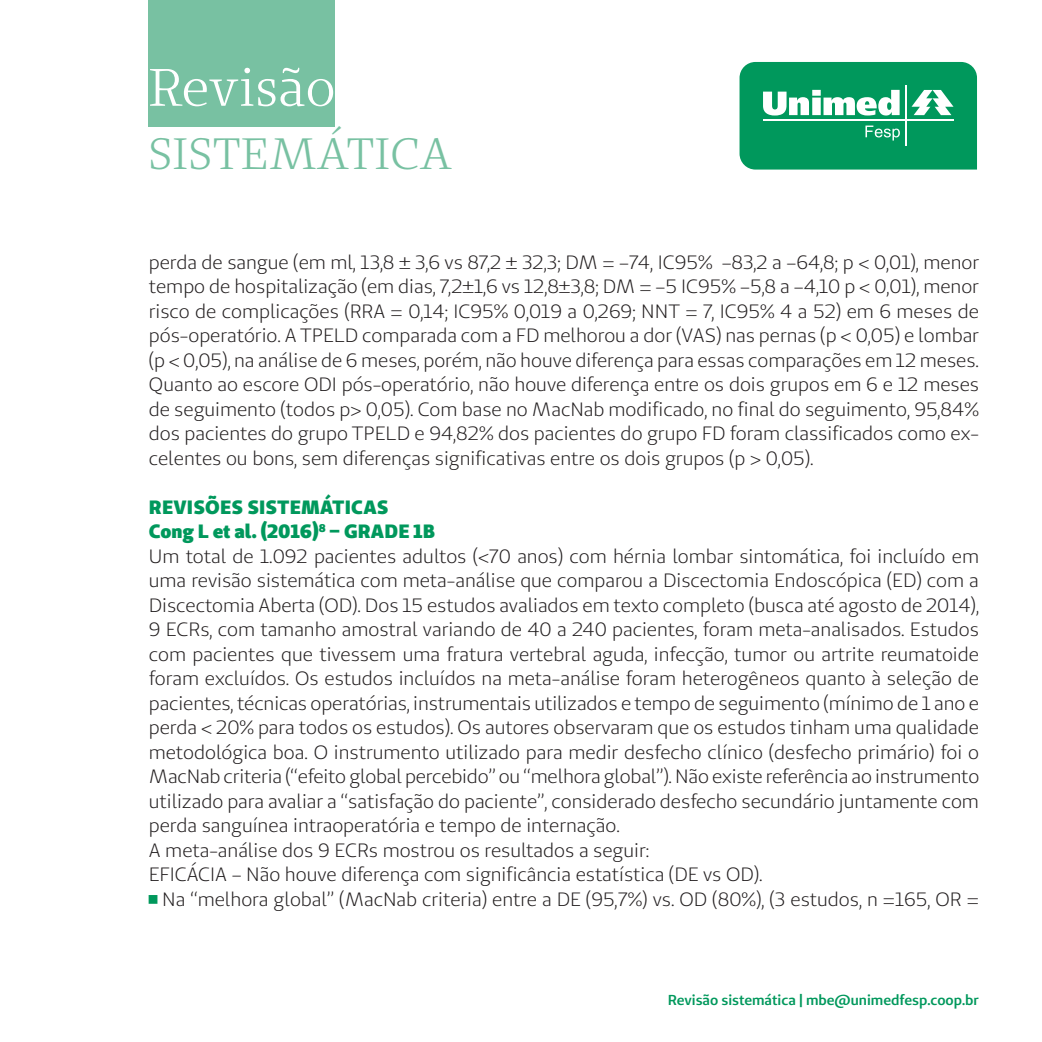
<style>
.page{position:relative;width:1042px;height:1042px;background:#fff}
.page>*{position:absolute;margin:0;border:0;box-sizing:border-box;transform-origin:0 0}
.t1{font:52.5px "Unimed Serif";color:#fff}
.t2{font:43.75px "Unimed Serif";letter-spacing:.01em;color:#78c1a2}
.Texto{font:19.25px/24.5px "Unimed Sans";color:#231f20;text-align:justify}
.Intertítulo{font:900 19.25px "Unimed Sans";letter-spacing:.01em;color:#00985c}
.t3{font:600 14.35px "Unimed Sans";color:#00985c}
</style>
<div class="page">
<div style="left:148px;top:0;width:186px;height:127px;background:#78c1a2"></div>
<svg style="left:739px;top:62px;width:238px;height:108px;background:#24a673"></svg>
<h1 class="t1" style="left:148px;top:54px;width:189px">Revisão</h1>
<h2 class="t2" style="left:148px;top:126px;width:305px">SISTEMÁTICA</h2>
<p class="Texto" style="left:149px;top:250px;width:832px">perda de sangue (em ml, 13,8 ± 3,6 vs 87,2 ± 32,3; DM = −74, IC95% −83,2 a −64,8; p &lt; 0,01), menor tempo de hospitalização (em dias, 7,2±1,6 vs 12,8±3,8; DM = −5 IC95% −5,8 a −4,10 p &lt; 0,01), menor risco de complicações (RRA = 0,14; IC95% 0,019 a 0,269; NNT = 7, IC95% 4 a 52) em 6 meses de pós-operatório. A TPELD comparada com a FD melhorou a dor (VAS) nas pernas (p &lt; 0,05) e lombar (p &lt; 0,05), na análise de 6 meses, porém, não houve diferença para essas comparações em 12 meses.<br>Quanto ao escore ODI pós-operatório, não houve diferença entre os dois grupos em 6 e 12 meses de seguimento (todos p&gt; 0,05). Com base no MacNab modificado, no final do seguimento, 95,84% dos pacientes do grupo TPELD e 94,82% dos pacientes do grupo FD foram classificados como ex&shy;celentes ou bons, sem diferenças significativas entre os dois grupos (p &gt; 0,05).</p>
<p class="Intertítulo" style="left:149px;top:494px;width:241px">REVISÕES SISTEMÁTICAS</p>
<p class="Intertítulo" style="left:149px;top:518px;width:288px">Cong L et al. (2016)<sup>8</sup> – GRADE 1B</p>
<p class="Texto" style="left:149px;top:544px;width:832px">Um total de 1.092 pacientes adultos (&lt;70 anos) com hérnia lombar sintomática, foi incluído em uma revisão sistemática com meta-análise que comparou a Discectomia Endoscópica (ED) com a Discectomia Aberta (OD). Dos 15 estudos avaliados em texto completo (busca até agosto de 2014), 9 ECRs, com tamanho amostral variando de 40 a 240 pacientes, foram meta-analisados. Estudos com pacientes que tivessem uma fratura vertebral aguda, infecção, tumor ou artrite reumatoide foram excluídos. Os estudos incluídos na meta-análise foram heterogêneos quanto à seleção de pacientes, técnicas operatórias, instrumentais utilizados e tempo de seguimento (mínimo de 1 ano e perda &lt; 20% para todos os estudos). Os autores observaram que os estudos tinham uma qualidade metodológica boa. O instrumento utilizado para medir desfecho clínico (desfecho primário) foi o MacNab criteria (“efeito global percebido” ou “melhora global”). Não existe referência ao instrumento utilizado para avaliar a “satisfação do paciente”, considerado desfecho secundário juntamente com perda sanguínea intraoperatória e tempo de internação.</p>
<p class="Texto" style="left:149px;top:838px;width:502px">A meta-análise dos 9 ECRs mostrou os resultados a seguir:</p>
<p class="Texto" style="left:149px;top:862px;width:615px">EFICÁCIA − Não houve diferença com significância estatística (DE vs OD).</p>
<p class="Texto" style="left:162px;top:887px;width:818px">Na “melhora global” (MacNab criteria) entre a DE (95,7%) vs. OD (80%), (3 estudos, n =165, OR =</p>
<p class="t3" style="left:668px;top:990px;width:313px">Revisão sistemática | mbe@unimedfesp.coop.br</p>
</div>
